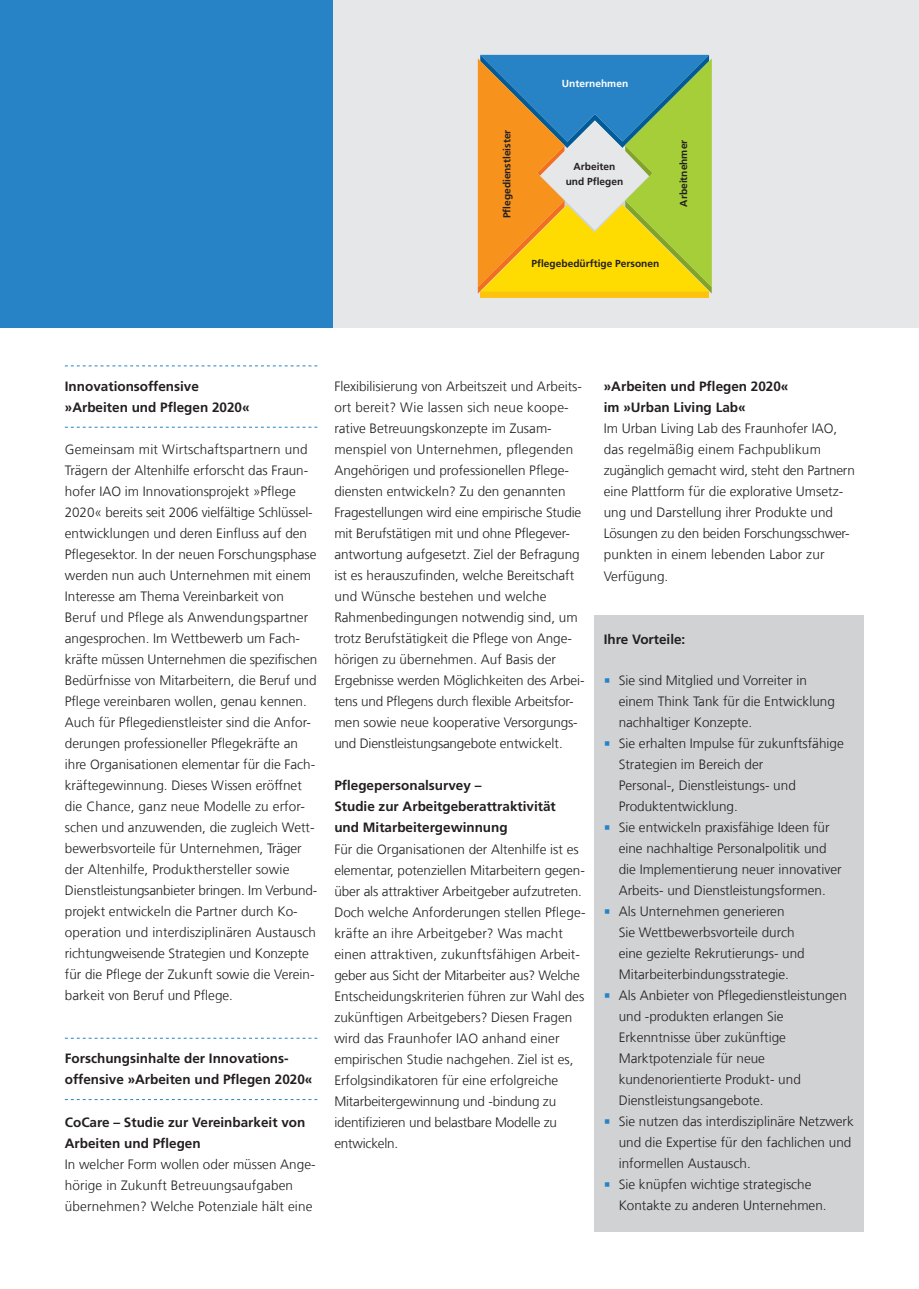
<style>
.page{position:relative;width:919px;height:1289px;background:#fff}
.page>*{position:absolute;margin:0;border:0;box-sizing:border-box;transform-origin:0 0}
.t1{font:300 13.5px/21px "Frutiger LT Com";color:#231f20}
.t2{font:700 13.5px/21px "Frutiger LT Com";color:#231f20}
.t3{font:700 10.2px/15.9px "Frutiger LT Com";color:#231f20;text-align:center}
.t4{font:700 10.2px "Frutiger LT Com";color:#fff}
</style>
<div class="page">
<div style="left:0;top:0;width:918px;height:328px;background:#2783c5"></div>
<div style="left:333px;top:0;width:585px;height:328px;background:#e6e7e9"></div>
<div style="left:480px;top:291px;width:229px;height:7px;background:#fec210"></div>
<svg style="left:478px;top:55px;width:233px;height:238px;background:#b0b159"></svg>
<div style="left:594px;top:614px;width:269px;height:617px;background:#d1d2d4"></div>
<svg style="left:65px;top:365px;width:252px;height:1px"></svg>
<svg style="left:65px;top:427px;width:252px;height:1px"></svg>
<svg style="left:65px;top:1037px;width:252px;height:1px"></svg>
<svg style="left:65px;top:1099px;width:252px;height:1px"></svg>
<p class="t3" style="left:499px;top:218px;width:90px;rotate:-90deg">Pflegedienstleister</p>
<p class="t4" style="left:562px;top:77px;width:68px">Unternehmen</p>
<p class="t3" style="left:565px;top:158px;width:59px">Arbeiten und Pflegen</p>
<p class="t3" style="left:531px;top:255px;width:129px">Pflegebedürftige Personen</p>
<p class="t3" style="left:675px;top:206px;width:68px;rotate:-90deg">Arbeitnehmer</p>
<p class="t2" style="left:65px;top:376px;width:186px">Innovationsoffensive »Arbeiten und Pflegen 2020«</p>
<p class="t1" style="left:65px;top:439px;width:254px">Gemeinsam mit Wirtschaftspartnern und Trägern der Altenhilfe erforscht das Fraun&shy;hofer IAO im Innovationsprojekt »Pflege 2020« bereits seit 2006 vielfältige Schlüssel&shy;entwicklungen und deren Einfluss auf den Pflegesektor. In der neuen Forschungsphase werden nun auch Unternehmen mit einem Interesse am Thema Vereinbarkeit von Beruf und Pflege als Anwendungspartner angesprochen. Im Wettbewerb um Fach&shy;kräfte müssen Unternehmen die spezifischen Bedürfnisse von Mitarbeitern, die Beruf und Pflege vereinbaren wollen, genau kennen.<br>Auch für Pflegedienstleister sind die Anfor&shy;derungen professioneller Pflegekräfte an ihre Organisationen elementar für die Fach&shy;kräftegewinnung. Dieses Wissen eröffnet die Chance, ganz neue Modelle zu erfor&shy;schen und anzuwenden, die zugleich Wett&shy;bewerbsvorteile für Unternehmen, Träger der Altenhilfe, Produkthersteller sowie Dienstleistungsanbieter bringen. Im Verbund-- projekt entwickeln die Partner durch Ko&shy;operation und interdisziplinären Austausch richtungweisende Strategien und Konzepte für die Pflege der Zukunft sowie die Verein&shy;barkeit von Beruf und Pflege.</p>
<p class="t2" style="left:65px;top:1048px;width:249px">Forschungsinhalte der Innovations&shy;offensive »Arbeiten und Pflegen 2020«</p>
<p class="t2" style="left:65px;top:1111px;width:242px">CoCare – Studie zur Vereinbarkeit von<br>Arbeiten und Pflegen</p>
<p class="t1" style="left:65px;top:1153px;width:252px">In welcher Form wollen oder müssen Ange&shy;hörige in Zukunft Betreuungsaufgaben übernehmen? Welche Potenziale hält eine</p>
<p class="t1" style="left:334px;top:376px;width:252px">Flexibilisierung von Arbeitszeit und Arbeits&shy;ort bereit? Wie lassen sich neue koope&shy;rative Betreuungskonzepte im Zusam&shy;menspiel von Unternehmen, pflegenden Angehörigen und professionellen Pflege&shy;diensten entwickeln? Zu den genannten Fragestellungen wird eine empirische Studie mit Berufstätigen mit und ohne Pflegever&shy;antwortung aufgesetzt. Ziel der Befragung ist es herauszufinden, welche Bereitschaft und Wünsche bestehen und welche Rahmenbedingungen notwendig sind, um trotz Berufstätigkeit die Pflege von Ange&shy;hörigen zu übernehmen. Auf Basis der Ergebnisse werden Möglichkeiten des Arbei&shy;tens und Pflegens durch flexible Arbeitsfor&shy;men sowie neue kooperative Versorgungs&shy;und Dienstleistungsangebote entwickelt.</p>
<p class="t2" style="left:334px;top:775px;width:223px">Pflegepersonalsurvey –<br>Studie zur Arbeitgeberattraktivität und Mitarbeitergewinnung</p>
<p class="t1" style="left:334px;top:838px;width:252px">Für die Organisationen der Altenhilfe ist es elementar, potenziellen Mitarbeitern gegen&shy;über als attraktiver Arbeitgeber aufzutreten.<br>Doch welche Anforderungen stellen Pflege&shy;kräfte an ihre Arbeitgeber? Was macht einen attraktiven, zukunftsfähigen Arbeit&shy;geber aus Sicht der Mitarbeiter aus? Welche Entscheidungskriterien führen zur Wahl des zukünftigen Arbeitgebers? Diesen Fragen wird das Fraunhofer IAO anhand einer empirischen Studie nachgehen. Ziel ist es, Erfolgsindikatoren für eine erfolgreiche Mitarbeitergewinnung und -bindung zu identifizieren und belastbare Modelle zu entwickeln.</p>
<p class="t2" style="left:603px;top:376px;width:186px">»Arbeiten und Pflegen 2020« im »Urban Living Lab«</p>
<p class="t1" style="left:603px;top:418px;width:253px">Im Urban Living Lab des Fraunhofer IAO, das regelmäßig einem Fachpublikum zugänglich gemacht wird, steht den Partnern eine Plattform für die explorative Umsetz&shy;ung und Darstellung ihrer Produkte und Lösungen zu den beiden Forschungsschwer&shy;punkten in einem lebenden Labor zur Verfügung.</p>
<p class="t2" style="left:603px;top:628px;width:83px">Ihre Vorteile:</p>
<p class="t1" style="left:618px;top:670px;width:237px">Sie sind Mitglied und Vorreiter in<br>einem Think Tank für die Entwicklung nachhaltiger Konzepte.<br>Sie erhalten Impulse für zukunftsfähige Strategien im Bereich der<br>Personal-, Dienstleistungs- und Produktentwicklung.<br>Sie entwickeln praxisfähige Ideen für eine nachhaltige Personalpolitik und<br>die Implementierung neuer innovativer Arbeits- und Dienstleistungsformen.<br>Als Unternehmen generieren<br>Sie Wettbewerbsvorteile durch<br>eine gezielte Rekrutierungs- und Mitarbeiterbindungsstrategie.<br>Als Anbieter von Pflegedienstleistungen und -produkten erlangen Sie Erkenntnisse über zukünftige Marktpotenziale für neue kundenorientierte Produkt- und Dienstleistungsangebote.<br>Sie nutzen das interdisziplinäre Netzwerk und die Expertise für den fachlichen und informellen Austausch.<br>Sie knüpfen wichtige strategische Kontakte zu anderen Unternehmen.</p>
</div>
